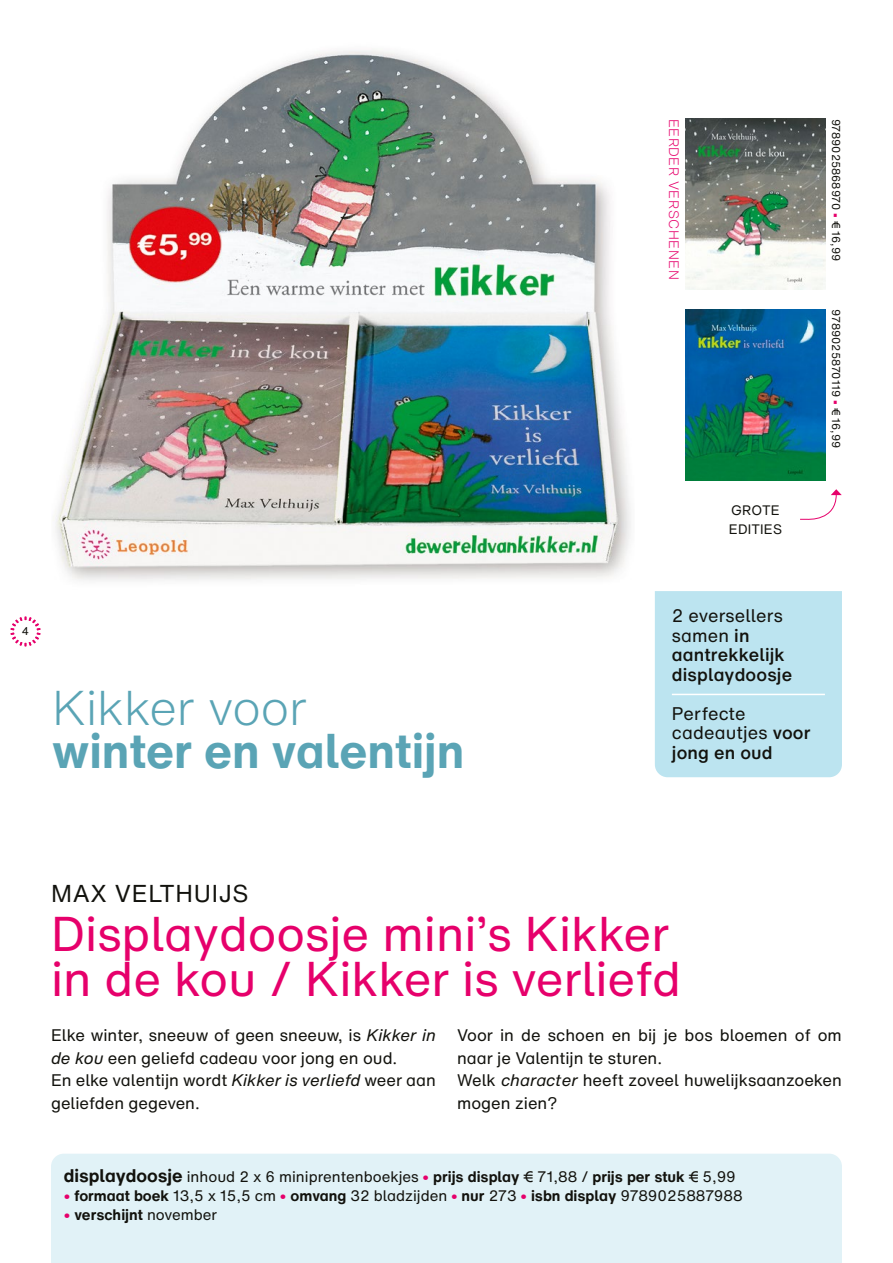
<style>
.page{position:relative;width:893px;height:1263px;background:#fff}
.page>*{position:absolute;margin:0;border:0;box-sizing:border-box;transform-origin:0 0}
.t1{font:48px/45px "Helvetica Now Text";color:#e6006b}
.t2{font:700 48px "Helvetica Now Text";color:#5aa4b5}
.t3{font:300 48px "Helvetica Now Text";color:#5aa4b5}
.t4{font:24px "Helvetica Now Text";letter-spacing:.03em;color:#12120d}
.t5{font:500 18px/19.5px "Helvetica Now Text";letter-spacing:.01em;color:#12120d}
.t6{font:18px/19.5px "Helvetica Now Text";letter-spacing:.01em;color:#12120d}
.t7{font:16.5px/22.5px "Helvetica Now Text";color:#12120d}
.t8{font:15px "Helvetica Now Text";color:#12120d}
.t9{font:700 15px "Helvetica Now Text";color:#12120d}
.t10{font:300 13.5px "Helvetica Now Text";letter-spacing:.04em;color:#e6006b}
.t11{font:13.5px/19.5px "Helvetica Now Text";letter-spacing:.01em;color:#12120d}
.t12{font:11.25px "Helvetica Now Text";color:#12120d}
.s1{font-weight:700;color:#e6006b}
.s2{font-weight:400}
.s3{font-weight:500}
.s4{font-style:italic}
.s5{font-weight:700;font-size:18px}
.s6{font-weight:700}
.s7{color:#e6006b}
</style>
<div class="page">
<div style="left:51px;top:1154px;width:791px;height:109px;background:#e1f2f7"></div>
<div style="left:655px;top:591px;width:187px;height:186px;background:#bce4f0"></div>
<hr style="left:672px;top:694px;width:153px;height:1px;background:#fff">
<img style="left:685px;top:119px;width:141px;height:170px">
<img style="left:685px;top:309px;width:141px;height:171px">
<img style="left:55px;top:50px;width:576px;height:531px">
<svg style="left:800px;top:489px;width:42px;height:31px"></svg>
<svg style="left:11px;top:617px;width:29px;height:29px"></svg>
<p class="t12" style="left:22px;top:622px;width:9px">4</p>
<h1 class="t3" style="left:52px;top:672px;width:256px">Kikker voor</h1>
<h1 class="t2" style="left:52px;top:715px;width:414px">winter en valentijn</h1>
<p class="t10" style="left:684px;top:119px;width:162px;rotate:90deg">EERDER VERSCHENEN</p>
<p class="t11" style="left:729px;top:500px;width:55px">GROTE<br>EDITIES</p>
<p class="t12" style="left:845px;top:119px;width:144px;rotate:90deg">9789025868970 <span class="s1">•</span> € 16,99</p>
<p class="t12" style="left:845px;top:309px;width:140px;rotate:90deg">9789025870119 <span class="s1">•</span> € 16,99</p>
<p class="t5" style="left:672px;top:606px;width:122px"><span class="s2">2 eversellers samen</span> in aantrekkelijk displaydoosje</p>
<p class="t6" style="left:672px;top:703px;width:140px">Perfecte cadeautjes <span class="s3">voor jong en oud</span></p>
<h2 class="t4" style="left:51px;top:875px;width:199px">MAX VELTHUIJS</h2>
<h1 class="t1" style="left:51px;top:910px;width:631px">Displaydoosje mini’s Kikker in de kou / Kikker is verliefd</h1>
<p class="t7" style="left:51px;top:1023px;width:386px">Elke winter, sneeuw of geen sneeuw, is <span class="s4">Kikker in de kou</span> een geliefd cadeau voor jong en oud.<br>En elke valentijn wordt <span class="s4">Kikker is verliefd</span> weer aan geliefden gegeven.</p>
<p class="t7" style="left:457px;top:1023px;width:386px">Voor in de schoen en bij je bos bloemen of om naar je Valentijn te sturen.<br>Welk <span class="s4">character</span> heeft zoveel huwelijksaanzoeken mogen zien?</p>
<p class="t8" style="left:64px;top:1165px;width:674px"><span class="s5">displaydoosje</span> inhoud 2 x 6 miniprentenboekjes <span class="s1">•</span> <span class="s6">prijs display</span> € 71,88 / <span class="s6">prijs per stuk</span> € 5,99</p>
<p class="t8" style="left:64px;top:1185px;width:680px"><span class="s1">•</span> <span class="s6">formaat boek</span> 13,5 x 15,5 cm <span class="s1">•</span> <span class="s6">omvang</span> 32 bladzijden <span class="s1">•</span> <span class="s6">nur</span> 273 <span class="s1">•</span> <span class="s6">isbn display</span> 9789025887988</p>
<p class="t9" style="left:64px;top:1204px;width:155px"><span class="s7">•</span> verschijnt <span class="s2">november</span></p>
</div>
